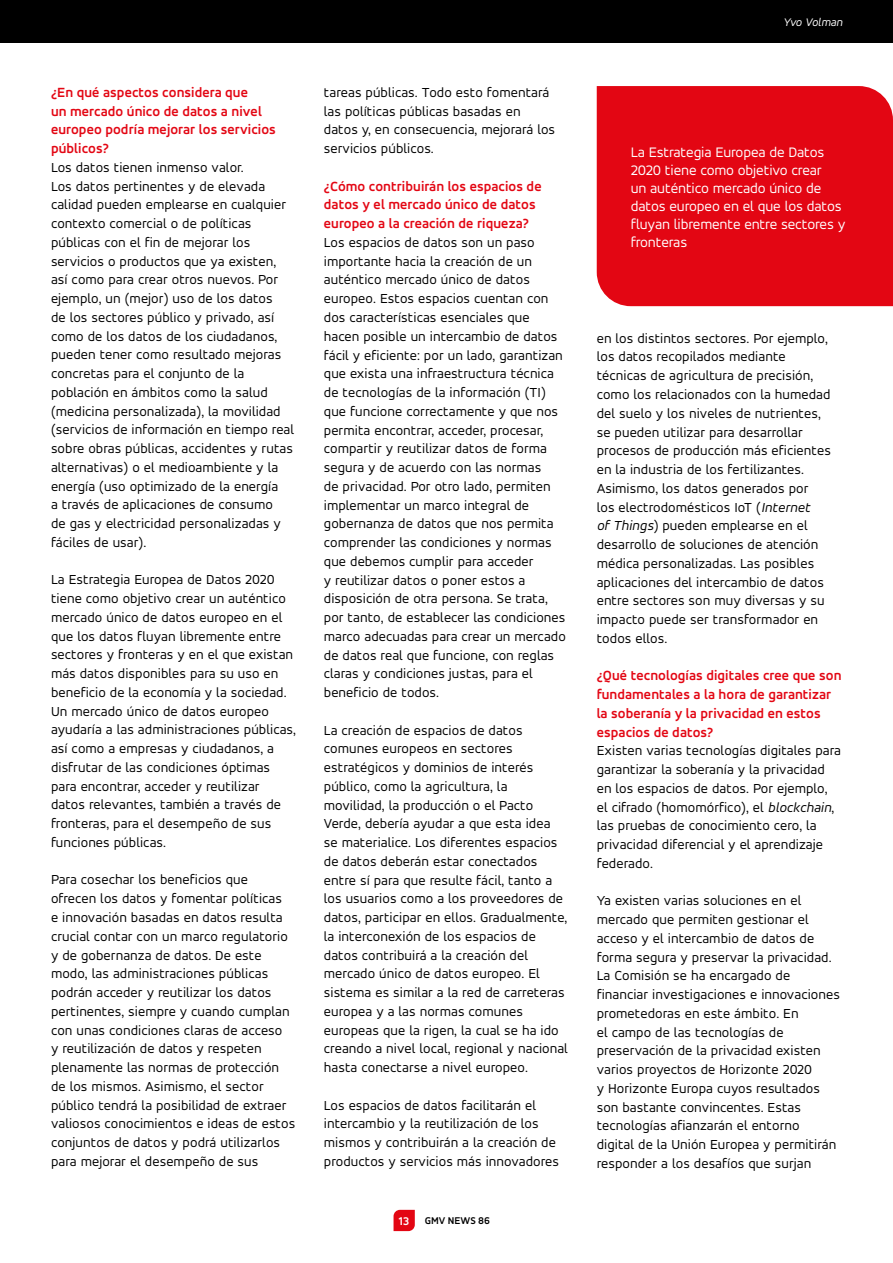
<style>
.page{position:relative;width:893px;height:1263px;background:#fff}
.page>*{position:absolute;margin:0;border:0;box-sizing:border-box;transform-origin:0 0}
.t1{font:15px/18px "Accord Alternate";letter-spacing:-.01em;color:#fff}
.t2{font:14.25px/18.8px "Accord Alternate";letter-spacing:.005em;color:#000}
.t3{font:700 14.25px/18.8px "Accord Alternate";letter-spacing:.005em;color:#e30613}
.t4{font:italic 12px "Accord Alternate";color:#fff}
.t5{font:700 12px "Accord Alternate";color:#fff}
.t6{font:700 10.5px "Accord Alternate";color:#000}
.s1{font-style:italic}
</style>
<div class="page">
<svg style="left:394px;top:1210px;width:21px;height:21px"></svg>
<div style="left:0;top:0;width:893px;height:43px;background:#000"></div>
<div style="left:597px;top:86px;width:296px;height:220px;background:#e30613"></div>
<p class="t3" style="left:51px;top:82px;width:226px">¿En qué aspectos considera que<br>un mercado único de datos a nivel europeo podría mejorar los servicios públicos?</p>
<p class="t2" style="left:51px;top:157px;width:245px">Los datos tienen inmenso valor.<br>Los datos pertinentes y de elevada calidad pueden emplearse en cualquier contexto comercial o de políticas públicas con el fin de mejorar los servicios o productos que ya existen, así como para crear otros nuevos. Por ejemplo, un (mejor) uso de los datos<br>de los sectores público y privado, así como de los datos de los ciudadanos, pueden tener como resultado mejoras concretas para el conjunto de la población en ámbitos como la salud (medicina personalizada), la movilidad (servicios de información en tiempo real sobre obras públicas, accidentes y rutas alternativas) o el medioambiente y la energía (uso optimizado de la energía<br>a través de aplicaciones de consumo<br>de gas y electricidad personalizadas y fáciles de usar).</p>
<p class="t2" style="left:51px;top:570px;width:247px">La Estrategia Europea de Datos 2020 tiene como objetivo crear un auténtico mercado único de datos europeo en el que los datos fluyan libremente entre sectores y fronteras y en el que existan más datos disponibles para su uso en beneficio de la economía y la sociedad.<br>Un mercado único de datos europeo ayudaría a las administraciones públicas, así como a empresas y ciudadanos, a disfrutar de las condiciones óptimas para encontrar, acceder y reutilizar datos relevantes, también a través de fronteras, para el desempeño de sus funciones públicas.</p>
<p class="t2" style="left:51px;top:870px;width:246px">Para cosechar los beneficios que ofrecen los datos y fomentar políticas<br>e innovación basadas en datos resulta crucial contar con un marco regulatorio y de gobernanza de datos. De este modo, las administraciones públicas podrán acceder y reutilizar los datos pertinentes, siempre y cuando cumplan con unas condiciones claras de acceso<br>y reutilización de datos y respeten plenamente las normas de protección de los mismos. Asimismo, el sector público tendrá la posibilidad de extraer valiosos conocimientos e ideas de estos conjuntos de datos y podrá utilizarlos para mejorar el desempeño de sus</p>
<p class="t2" style="left:324px;top:83px;width:233px">tareas públicas. Todo esto fomentará las políticas públicas basadas en datos y, en consecuencia, mejorará los servicios públicos.</p>
<p class="t3" style="left:324px;top:176px;width:219px">¿Cómo contribuirán los espacios de datos y el mercado único de datos europeo a la creación de riqueza?</p>
<p class="t2" style="left:324px;top:233px;width:243px">Los espacios de datos son un paso importante hacia la creación de un auténtico mercado único de datos europeo. Estos espacios cuentan con dos características esenciales que hacen posible un intercambio de datos fácil y eficiente: por un lado, garantizan que exista una infraestructura técnica de tecnologías de la información (TI) que funcione correctamente y que nos permita encontrar, acceder, procesar, compartir y reutilizar datos de forma segura y de acuerdo con las normas<br>de privacidad. Por otro lado, permiten implementar un marco integral de gobernanza de datos que nos permita comprender las condiciones y normas que debemos cumplir para acceder<br>y reutilizar datos o poner estos a disposición de otra persona. Se trata, por tanto, de establecer las condiciones marco adecuadas para crear un mercado de datos real que funcione, con reglas claras y condiciones justas, para el beneficio de todos.</p>
<p class="t2" style="left:324px;top:720px;width:246px">La creación de espacios de datos comunes europeos en sectores estratégicos y dominios de interés público, como la agricultura, la movilidad, la producción o el Pacto Verde, debería ayudar a que esta idea se materialice. Los diferentes espacios de datos deberán estar conectados entre sí para que resulte fácil, tanto a los usuarios como a los proveedores de datos, participar en ellos. Gradualmente, la interconexión de los espacios de datos contribuirá a la creación del mercado único de datos europeo. El sistema es similar a la red de carreteras europea y a las normas comunes europeas que la rigen, la cual se ha ido creando a nivel local, regional y nacional hasta conectarse a nivel europeo.</p>
<p class="t2" style="left:324px;top:1095px;width:237px">Los espacios de datos facilitarán el intercambio y la reutilización de los mismos y contribuirán a la creación de productos y servicios más innovadores</p>
<p class="t5" style="left:399px;top:1214px;width:12px">13</p>
<p class="t6" style="left:425px;top:1214px;width:67px">GMV NEWS 86</p>
<p class="t4" style="left:783px;top:15px;width:61px">Yvo Volman</p>
<p class="t1" style="left:631px;top:143px;width:216px">La Estrategia Europea de Datos<br>2020 tiene como objetivo crear<br>un auténtico mercado único de datos europeo en el que los datos fluyan libremente entre sectores y fronteras</p>
<p class="t2" style="left:597px;top:328px;width:236px">en los distintos sectores. Por ejemplo, los datos recopilados mediante técnicas de agricultura de precisión, como los relacionados con la humedad del suelo y los niveles de nutrientes, se pueden utilizar para desarrollar procesos de producción más eficientes en la industria de los fertilizantes.<br>Asimismo, los datos generados por<br>los electrodomésticos IoT (<span class="s1">Internet<br>of Things</span>) pueden emplearse en el desarrollo de soluciones de atención médica personalizadas. Las posibles aplicaciones del intercambio de datos entre sectores son muy diversas y su impacto puede ser transformador en todos ellos.</p>
<p class="t3" style="left:597px;top:666px;width:246px">¿Qué tecnologías digitales cree que son fundamentales a la hora de garantizar la soberanía y la privacidad en estos espacios de datos?</p>
<p class="t2" style="left:597px;top:741px;width:246px">Existen varias tecnologías digitales para garantizar la soberanía y la privacidad en los espacios de datos. Por ejemplo, el cifrado (homomórfico), el <span class="s1">blockchain</span>, las pruebas de conocimiento cero, la privacidad diferencial y el aprendizaje federado.</p>
<p class="t2" style="left:597px;top:891px;width:245px">Ya existen varias soluciones en el mercado que permiten gestionar el acceso y el intercambio de datos de forma segura y preservar la privacidad.<br>La Comisión se ha encargado de financiar investigaciones e innovaciones prometedoras en este ámbito. En<br>el campo de las tecnologías de preservación de la privacidad existen varios proyectos de Horizonte 2020<br>y Horizonte Europa cuyos resultados son bastante convincentes. Estas tecnologías afianzarán el entorno digital de la Unión Europea y permitirán responder a los desafíos que surjan</p>
</div>
